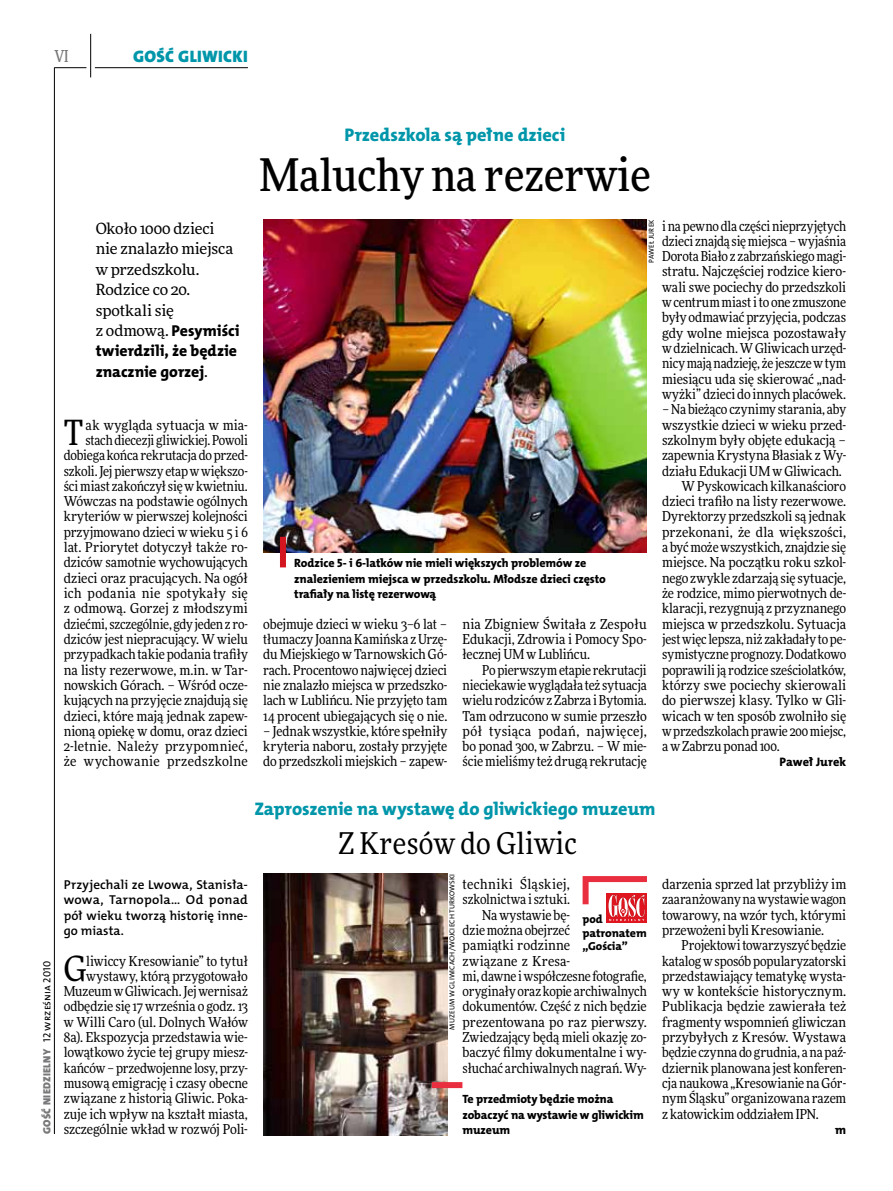
<style>
.page{position:relative;width:893px;height:1191px;background:#fff}
.page>*{position:absolute;margin:0;border:0;box-sizing:border-box;transform-origin:0 0}
.t1{font:500 45px "Freeday Narrow";color:#000}
.t2{font:34.8px "Freeday Narrow News";color:#000}
.t3{font:30px "Freeday Narrow News";letter-spacing:.01em;color:#000}
.t4{font:18.3px "The Mix HP8 Ex Bld";letter-spacing:-.005em;color:#0096aa}
.t5{font:16.65px "The Mix HP9 Blk";letter-spacing:.02em;color:#0096aa}
.t6{font:500 16.5px "Freeday Narrow";color:#787779;scale:.9 1}
.t7{font:15.75px/20.4px "The Mix HP8 Ex Bld";color:#000}
.t8{font:15.45px/20.4px "Freeday News";letter-spacing:-.005em;color:#000}
.t9{font:13.65px/15.3px "Freeday Narrow News";letter-spacing:-.005em;color:#000;text-align:justify}
.t10{font:13.65px "Freeday Narrow News";letter-spacing:.035em;color:#000}
.t11{font:12.9px/15.3px "The Mix HP6 Se Bld";letter-spacing:.005em;color:#000;text-align:justify}
.t12{font:12.3px "The Mix HP8 Ex Bld";letter-spacing:.005em;color:#000}
.t13{font:12px/15.3px "The Mix HP8 Ex Bld";letter-spacing:-.005em;color:#000}
.t14{font:11.7px/13.5px "The Mix HP8 Ex Bld";letter-spacing:-.005em;color:#000}
.t15{font:10.5px "The Mix HP9 Blk";letter-spacing:.025em;color:#787779}
.t16{font:7.2px "The Mix HP5 Plain";letter-spacing:.015em;color:#000}
.s1{font-family:"Freeday News";font-size:15.45px}
.s2{font-family:"The Mix HP5 Plain";color:#000}
</style>
<div class="page">
<hr style="left:54px;top:67px;width:1px;height:1067px;background:#000">
<hr style="left:90px;top:34px;width:1px;height:43px;background:#000">
<hr style="left:54px;top:67px;width:32px;height:1px;background:#000">
<hr style="left:95px;top:67px;width:153px;height:1px;background:#000">
<img style="left:263px;top:873px;width:184px;height:262px">
<img style="left:263px;top:219px;width:384px;height:333px">
<div style="left:280px;top:537px;width:6px;height:30px;background:#d3151f"></div>
<div style="left:607px;top:893px;width:40px;height:30px;background:#df1620"></div>
<svg style="left:582px;top:876px;width:65px;height:45px"></svg>
<div style="left:432px;top:1082px;width:30px;height:6px;background:#e92f3f"></div>
<p class="t6" style="left:54px;top:46px;width:17px">VI</p>
<p class="t5" style="left:133px;top:46px;width:116px">GOŚĆ GLIWICKI</p>
<p class="t8" style="left:96px;top:218px;width:139px">Około 1000 dzieci nie znalazło miejsca w przedszkolu.<br>Rodzice co 20. spotkali się</p>
<p class="t7" style="left:96px;top:321px;width:146px"><span class="s1">z odmową.</span> Pesymiści twierdzili, że będzie znacznie gorzej<span class="s1">.</span></p>
<p class="t9" style="left:64px;top:417px;width:186px;text-align:right">ak wygląda sytuacja w mia&shy;stach diecezji gliwickiej. Powoli dobiega końca rekrutacja do przed&shy;szkoli. Jej pierwszy etap w większo&shy;ści miast zakończył się w kwietniu.<br>Wówczas na podstawie ogólnych kryteriów w pierwszej kolejności przyjmowano dzieci w wieku 5 i 6 lat. Priorytet dotyczył także ro&shy;dziców samotnie wychowujących dzieci oraz pracujących. Na ogół ich podania nie spotykały się z odmową. Gorzej z młodszymi dziećmi, szczególnie, gdy jeden z ro&shy;dziców jest niepracujący. W wielu przypadkach takie podania trafiły na listy rezerwowe, m.in. w Tar&shy;nowskich Górach. – Wśród ocze&shy;kujących na przyjęcie znajdują się dzieci, które mają jednak zapew&shy;nioną opiekę w domu, oraz dzieci<br>2-letnie. Należy przypomnieć, że wychowanie przedszkolne</p>
<h2 class="t2" style="left:64px;top:411px;width:21px">T</h2>
<h3 class="t4" style="left:345px;top:123px;width:222px">Przedszkola są pełne dzieci</h3>
<h1 class="t1" style="left:259px;top:147px;width:393px">Maluchy na rezerwie</h1>
<p class="t16" style="left:647px;top:263px;width:44px;rotate:-90deg">pAWEŁ jU REK</p>
<p class="t9" style="left:662px;top:218px;width:186px">i na pewno dla części nieprzyjętych dzieci znajdą się miejsca – wyjaśnia Dorota Biało z zabrzańskiego magi&shy;stratu. Najczęściej rodzice kiero&shy;wali swe pociechy do przedszkoli w centrum miast i to one zmuszone były odmawiać przyjęcia, podczas gdy wolne miejsca pozostawały w dzielnicach. W Gliwicach urzęd&shy;nicy mają nadzieję, że jeszcze w tym miesiącu uda się skierować „nad&shy;wyżki” dzieci do innych placówek.</p>
<p class="t9" style="left:662px;top:401px;width:186px">– Na bieżąco czynimy starania, aby</p>
<p class="t9" style="left:662px;top:417px;width:186px">wszystkie dzieci w wieku przed-</p>
<p class="t9" style="left:662px;top:432px;width:186px">szkolnym były objęte edukacją –</p>
<p class="t9" style="left:662px;top:447px;width:186px">zapewnia Krystyna Błasiak z Wy-</p>
<p class="t9" style="left:662px;top:463px;width:181px">działu Edukacji UM w Gliwicach.</p>
<p class="t9" style="left:682px;top:478px;width:166px">W Pyskowicach kilkanaścioro</p>
<p class="t9" style="left:662px;top:493px;width:186px">dzieci trafiło na listy rezerwowe.</p>
<p class="t9" style="left:662px;top:509px;width:186px">Dyrektorzy przedszkoli są jednak</p>
<p class="t9" style="left:662px;top:524px;width:186px">przekonani, że dla większości,</p>
<p class="t9" style="left:662px;top:539px;width:186px">a być może wszystkich, znajdzie się</p>
<p class="t9" style="left:662px;top:555px;width:186px">miejsce. Na początku roku szkol-</p>
<p class="t9" style="left:662px;top:570px;width:186px">nego zwykle zdarzają się sytuacje,</p>
<p class="t9" style="left:662px;top:585px;width:186px">że rodzice, mimo pierwotnych de-</p>
<p class="t9" style="left:662px;top:600px;width:186px">klaracji, rezygnują z przyznanego</p>
<p class="t9" style="left:662px;top:616px;width:186px">miejsca w przedszkolu. Sytuacja</p>
<p class="t9" style="left:662px;top:631px;width:186px">jest więc lepsza, niż zakładały to pe-</p>
<p class="t9" style="left:662px;top:646px;width:186px">symistyczne prognozy. Dodatkowo</p>
<p class="t9" style="left:662px;top:662px;width:186px">poprawili ją rodzice sześciolatków,</p>
<p class="t9" style="left:662px;top:677px;width:186px">którzy swe pociechy skierowali</p>
<p class="t9" style="left:662px;top:692px;width:186px">do pierwszej klasy. Tylko w Gli-</p>
<p class="t9" style="left:662px;top:708px;width:186px">wicach w ten sposób zwolniło się</p>
<p class="t9" style="left:662px;top:723px;width:186px">w przedszkolach prawie 200 miejsc,</p>
<p class="t9" style="left:662px;top:738px;width:119px">a w Zabrzu ponad 100.</p>
<p class="t12" style="left:780px;top:754px;width:68px">Paweł Jurek</p>
<p class="t13" style="left:294px;top:556px;width:313px">Rodzice 5- i 6-latków nie mieli większych problemów ze znalezieniem miejsca w przedszkolu. Młodsze dzieci często trafiały na listę rezerwową</p>
<p class="t9" style="left:463px;top:616px;width:186px">nia Zbigniew Świtała z Zespołu Edukacji, Zdrowia i Pomocy Spo&shy;łecznej UM w Lublińcu.</p>
<p class="t9" style="left:463px;top:662px;width:186px;text-indent:20px">Po pierwszym etapie rekrutacji nieciekawie wyglądała też sytuacja wielu rodziców z Zabrza i Bytomia.<br>Tam odrzucono w sumie przeszło pół tysiąca podań, najwięcej, bo ponad 300, w Zabrzu. – W mie&shy;ście mieliśmy też drugą rekrutację</p>
<p class="t9" style="left:263px;top:616px;width:186px">obejmuje dzieci w wieku 3–6 lat – tłumaczy Joanna Kamińska z Urzę&shy;du Miejskiego w Tarnowskich Gó&shy;rach. Procentowo najwięcej dzieci nie znalazło miejsca w przedszko&shy;lach w Lublińcu. Nie przyjęto tam 14 procent ubiegających się o nie.</p>
<p class="t9" style="left:263px;top:723px;width:186px">– Jednak wszystkie, które spełniły kryteria naboru, zostały przyjęte do przedszkoli miejskich – zapew-</p>
<p class="t15" style="left:40px;top:1134px;width:174px;rotate:-90deg">GOŚĆ NIEDZIELNY <span class="s2">12 września 2010</span></p>
<h3 class="t4" style="left:254px;top:796px;width:403px">Zaproszenie na wystawę do gliwickiego muzeum</h3>
<h3 class="t3" style="left:338px;top:824px;width:240px">Z Kresów do Gliwic</h3>
<p class="t11" style="left:64px;top:877px;width:186px">Przyjechali ze Lwowa, Stanisła&shy;wowa, Tarnopola… Od ponad pół wieku tworzą historię inne&shy;go miasta.</p>
<h2 class="t2" style="left:64px;top:947px;width:24px">G</h2>
<p class="t9" style="left:64px;top:953px;width:186px;text-align:right">liwiccy Kresowianie” to tytuł wystawy, którą przygotowało<br>Muzeum w Gliwicach. Jej wernisaż odbędzie się 17 września o godz. 13 w Willi Caro (ul. Dolnych Wałów<br>8a). Ekspozycja przedstawia wie&shy;lowątkowo życie tej grupy miesz&shy;kańców – przedwojenne losy, przy&shy;musową emigrację i czasy obecne związane z historią Gliwic. Poka&shy;zuje ich wpływ na kształt miasta, szczególnie wkład w rozwój Poli-</p>
<p class="t16" style="left:447px;top:1029px;width:156px;rotate:-90deg">Muzeum w Gliwicach/Wojciech Turkowski</p>
<p class="t10" style="left:463px;top:875px;width:109px">techniki Śląskiej,</p>
<p class="t9" style="left:463px;top:891px;width:109px">szkolnictwa i sztuki.</p>
<p class="t9" style="left:482px;top:907px;width:89px">Na wystawie bę-</p>
<p class="t9" style="left:463px;top:922px;width:109px">dzie można obejrzeć</p>
<p class="t9" style="left:463px;top:937px;width:109px">pamiątki rodzinne</p>
<p class="t9" style="left:463px;top:953px;width:109px">związane z Kresa-</p>
<p class="t9" style="left:463px;top:968px;width:186px">mi, dawne i współczesne fotografie,</p>
<p class="t9" style="left:463px;top:983px;width:186px">oryginały oraz kopie archiwalnych</p>
<p class="t9" style="left:463px;top:998px;width:186px">dokumentów. Część z nich będzie</p>
<p class="t9" style="left:463px;top:1014px;width:186px">prezentowana po raz pierwszy.</p>
<p class="t9" style="left:463px;top:1029px;width:186px">Zwiedzający będą mieli okazję zo-</p>
<p class="t9" style="left:463px;top:1044px;width:186px">baczyć filmy dokumentalne i wy-</p>
<p class="t9" style="left:463px;top:1060px;width:186px">słuchać archiwalnych nagrań. Wy-</p>
<p class="t14" style="left:583px;top:912px;width:66px">pod patronatem „Gościa”</p>
<p class="t13" style="left:462px;top:1091px;width:183px">Te przedmioty będzie można zobaczyć na wystawie w gliwickim muzeum</p>
<p class="t9" style="left:662px;top:876px;width:186px">darzenia sprzed lat przybliży im zaaranżowany na wystawie wagon towarowy, na wzór tych, którymi przewożeni byli Kresowianie.</p>
<p class="t9" style="left:662px;top:937px;width:186px;text-indent:20px">Projektowi towarzyszyć będzie katalog w sposób popularyzatorski przedstawiający tematykę wysta&shy;wy w kontekście historycznym.<br>Publikacja będzie zawierała też fragmenty wspomnień gliwiczan przybyłych z Kresów. Wystawa będzie czynna do grudnia, a na paź&shy;dziernik planowana jest konferen&shy;cja naukowa „Kresowianie na Gór&shy;nym Śląsku” organizowana razem z katowickim oddziałem IPN.</p>
<p class="t12" style="left:835px;top:1122px;width:12px">m</p>
</div>
